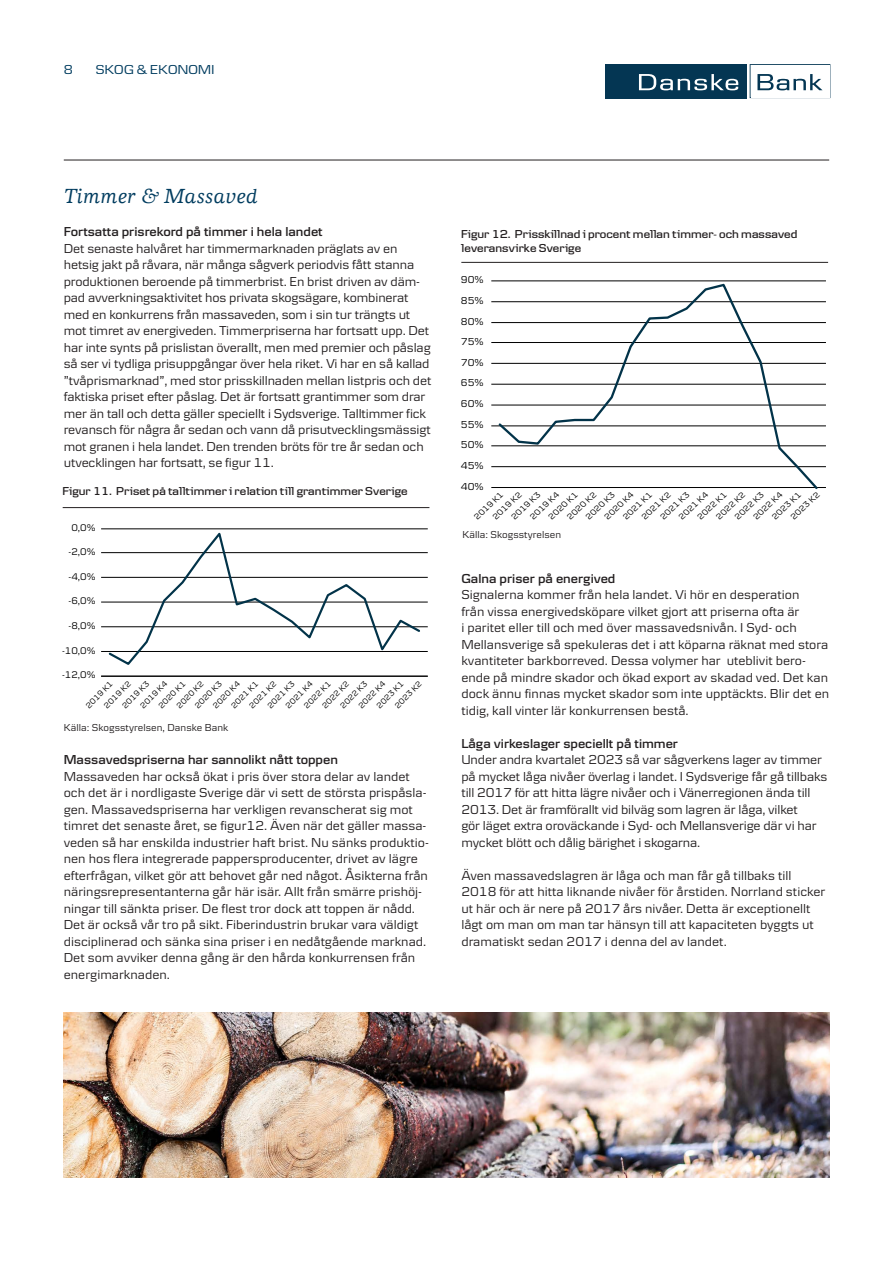
<style>
.page{position:relative;width:893px;height:1263px;background:#fff}
.page>*{position:absolute;margin:0;border:0;box-sizing:border-box;transform-origin:0 0}
.t1{font:italic 500 21px "Danske Human";letter-spacing:.02em;color:#003c5f}
.t2{font:13.5px/16.5px "Danske Textv 2";letter-spacing:-.01em;color:#231f20}
.t3{font:600 13.5px "Danske Textv 2";color:#231f20}
.Brödtext{font:13.5px "Danske Headline";letter-spacing:.02em;color:#003c5f}
.t4{font:600 12px/13.5px "Danske Headline";letter-spacing:.005em;color:#231f20}
.Brödtext-2{font:10.5px "Danske Textv 2";letter-spacing:.005em;color:#231f20}
.t5{font:10.35px "Danske Textv 2";color:#000}
.t6{font:10.05px "Danske Textv 2";color:#000}
.t7{font:8.55px "Danske Textv 2";color:#000}
.t8{font:8.25px "Danske Textv 2";color:#000}
</style>
<div class="page">
<hr style="left:64px;top:160px;width:765px;height:1px;background:#231f20">
<div style="left:605px;top:64px;width:141px;height:34px;background:#043653"></div>
<svg style="left:639px;top:74px;width:99px;height:16px"></svg>
<svg style="left:750px;top:64px;width:80px;height:34px"></svg>
<img style="left:64px;top:1012px;width:765px;height:166px">
<hr style="left:101px;top:651px;width:327px;height:1px;background:#000">
<hr style="left:101px;top:626px;width:327px;height:1px;background:#000">
<hr style="left:101px;top:602px;width:327px;height:1px;background:#000">
<hr style="left:101px;top:577px;width:327px;height:1px;background:#000">
<hr style="left:101px;top:552px;width:327px;height:1px;background:#000">
<hr style="left:101px;top:529px;width:327px;height:1px;background:#000">
<hr style="left:101px;top:676px;width:327px;height:1px;background:#000">
<svg style="left:107px;top:529px;width:315px;height:136px"></svg>
<hr style="left:63px;top:507px;width:366px;height:1px;background:#231f20">
<hr style="left:491px;top:466px;width:335px;height:1px;background:#000">
<hr style="left:491px;top:446px;width:335px;height:1px;background:#000">
<hr style="left:491px;top:426px;width:335px;height:1px;background:#000">
<hr style="left:491px;top:405px;width:335px;height:1px;background:#000">
<hr style="left:491px;top:384px;width:335px;height:1px;background:#000">
<hr style="left:491px;top:363px;width:335px;height:1px;background:#000">
<hr style="left:491px;top:342px;width:335px;height:1px;background:#000">
<hr style="left:491px;top:322px;width:335px;height:1px;background:#000">
<hr style="left:491px;top:301px;width:335px;height:1px;background:#000">
<hr style="left:491px;top:281px;width:335px;height:1px;background:#000">
<hr style="left:491px;top:487px;width:335px;height:1px;background:#000">
<svg style="left:497px;top:283px;width:323px;height:206px"></svg>
<hr style="left:461px;top:262px;width:367px;height:1px;background:#231f20">
<p class="Brödtext" style="left:64px;top:61px;width:11px">8</p>
<p class="Brödtext" style="left:96px;top:62px;width:120px">SKOG &amp; EKONOMI</p>
<p class="t1" style="left:64px;top:184px;width:196px">Timmer &amp; Massaved</p>
<p class="t3" style="left:64px;top:224px;width:261px">Fortsatta prisrekord på timmer i hela landet</p>
<p class="t2" style="left:64px;top:240px;width:369px">Det senaste halvåret har timmermarknaden präglats av en hetsig jakt på råvara, när många sågverk periodvis fått stanna produktionen beroende på timmerbrist. En brist driven av däm&shy;pad avverkningsaktivitet hos privata skogsägare, kombinerat med en konkurrens från massaveden, som i sin tur trängts ut mot timret av energiveden. Timmerpriserna har fortsatt upp. Det har inte synts på prislistan överallt, men med premier och påslag så ser vi tydliga prisuppgångar över hela riket. Vi har en så kallad ”tvåprismarknad”, med stor prisskillnaden mellan listpris och det faktiska priset efter påslag. Det är fortsatt grantimmer som drar mer än tall och detta gäller speciellt i Sydsverige. Talltimmer fick revansch för några år sedan och vann då prisutvecklingsmässigt mot granen i hela landet. Den trenden bröts för tre år sedan och utvecklingen har fortsatt, se figur 11.</p>
<p class="t4" style="left:63px;top:484px;width:346px">Figur 11. Priset på talltimmer i relation till grantimmer Sverige</p>
<p class="t6" style="left:71px;top:522px;width:26px">0,0%</p>
<p class="t6" style="left:69px;top:546px;width:28px">-2,0%</p>
<p class="t6" style="left:69px;top:571px;width:28px">-4,0%</p>
<p class="t6" style="left:69px;top:595px;width:28px">-6,0%</p>
<p class="t6" style="left:69px;top:620px;width:28px">-8,0%</p>
<p class="t6" style="left:62px;top:645px;width:35px">-10,0%</p>
<p class="t6" style="left:62px;top:669px;width:35px">-12,0%</p>
<p class="t8" style="left:138px;top:703px;width:36px;rotate:-45deg">2019 K4</p>
<p class="t8" style="left:211px;top:703px;width:36px;rotate:-45deg">2020 K4</p>
<p class="t8" style="left:284px;top:703px;width:36px;rotate:-45deg">2021 K4</p>
<p class="t8" style="left:356px;top:703px;width:36px;rotate:-45deg">2022 K4</p>
<p class="t8" style="left:102px;top:703px;width:36px;rotate:-45deg">2019 K2</p>
<p class="t8" style="left:175px;top:703px;width:36px;rotate:-45deg">2020 K2</p>
<p class="t8" style="left:247px;top:703px;width:36px;rotate:-45deg">2021 K2</p>
<p class="t8" style="left:320px;top:703px;width:36px;rotate:-45deg">2022 K2</p>
<p class="t8" style="left:393px;top:703px;width:36px;rotate:-45deg">2023 K2</p>
<p class="t8" style="left:120px;top:703px;width:36px;rotate:-45deg">2019 K3</p>
<p class="t8" style="left:193px;top:703px;width:36px;rotate:-45deg">2020 K3</p>
<p class="t8" style="left:266px;top:703px;width:36px;rotate:-45deg">2021 K3</p>
<p class="t8" style="left:338px;top:703px;width:36px;rotate:-45deg">2022 K3</p>
<p class="t8" style="left:84px;top:703px;width:36px;rotate:-45deg">2019 K1</p>
<p class="t8" style="left:157px;top:703px;width:36px;rotate:-45deg">2020 K1</p>
<p class="t8" style="left:229px;top:703px;width:36px;rotate:-45deg">2021 K1</p>
<p class="t8" style="left:302px;top:703px;width:36px;rotate:-45deg">2022 K1</p>
<p class="t8" style="left:375px;top:703px;width:36px;rotate:-45deg">2023 K1</p>
<p class="Brödtext-2" style="left:64px;top:721px;width:166px">Källa: Skogsstyrelsen, Danske Bank</p>
<p class="t3" style="left:64px;top:752px;width:276px">Massavedspriserna har sannolikt nått toppen</p>
<p class="t2" style="left:64px;top:768px;width:367px">Massaveden har också ökat i pris över stora delar av landet och det är i nordligaste Sverige där vi sett de största prispåsla&shy;gen. Massavedspriserna har verkligen revanscherat sig mot timret det senaste året, se figur12. Även när det gäller massa&shy;veden så har enskilda industrier haft brist. Nu sänks produktio&shy;nen hos flera integrerade pappersproducenter, drivet av lägre efterfrågan, vilket gör att behovet går ned något. Åsikterna från näringsrepresentanterna går här isär. Allt från smärre prishöj&shy;ningar till sänkta priser. De flest tror dock att toppen är nådd.<br>Det är också vår tro på sikt. Fiberindustrin brukar vara väldigt disciplinerad och sänka sina priser i en nedåtgående marknad.<br>Det som avviker denna gång är den hårda konkurrensen från energimarknaden.</p>
<p class="t4" style="left:461px;top:227px;width:338px">Figur 12. Prisskillnad i procent mellan timmer- och massaved leveransvirke Sverige</p>
<p class="t5" style="left:461px;top:274px;width:24px">90%</p>
<p class="t5" style="left:461px;top:295px;width:24px">85%</p>
<p class="t5" style="left:461px;top:315px;width:24px">80%</p>
<p class="t5" style="left:461px;top:335px;width:24px">75%</p>
<p class="t5" style="left:461px;top:356px;width:24px">70%</p>
<p class="t5" style="left:461px;top:377px;width:24px">65%</p>
<p class="t5" style="left:461px;top:398px;width:24px">60%</p>
<p class="t5" style="left:461px;top:419px;width:24px">55%</p>
<p class="t5" style="left:461px;top:439px;width:24px">50%</p>
<p class="t5" style="left:461px;top:460px;width:24px">45%</p>
<p class="t5" style="left:461px;top:480px;width:24px">40%</p>
<p class="t7" style="left:528px;top:514px;width:37px;rotate:-42deg">2019 K4</p>
<p class="t7" style="left:603px;top:514px;width:37px;rotate:-42deg">2020 K4</p>
<p class="t7" style="left:677px;top:514px;width:37px;rotate:-42deg">2021 K4</p>
<p class="t7" style="left:752px;top:514px;width:37px;rotate:-42deg">2022 K4</p>
<p class="t7" style="left:491px;top:514px;width:37px;rotate:-42deg">2019 K2</p>
<p class="t7" style="left:565px;top:514px;width:37px;rotate:-42deg">2020 K2</p>
<p class="t7" style="left:640px;top:514px;width:37px;rotate:-42deg">2021 K2</p>
<p class="t7" style="left:714px;top:514px;width:37px;rotate:-42deg">2022 K2</p>
<p class="t7" style="left:789px;top:514px;width:37px;rotate:-42deg">2023 K2</p>
<p class="t7" style="left:510px;top:514px;width:37px;rotate:-42deg">2019 K3</p>
<p class="t7" style="left:584px;top:514px;width:37px;rotate:-42deg">2020 K3</p>
<p class="t7" style="left:658px;top:514px;width:37px;rotate:-42deg">2021 K3</p>
<p class="t7" style="left:733px;top:514px;width:37px;rotate:-42deg">2022 K3</p>
<p class="t7" style="left:472px;top:514px;width:37px;rotate:-42deg">2019 K1</p>
<p class="t7" style="left:547px;top:514px;width:37px;rotate:-42deg">2020 K1</p>
<p class="t7" style="left:621px;top:514px;width:37px;rotate:-42deg">2021 K1</p>
<p class="t7" style="left:696px;top:514px;width:37px;rotate:-42deg">2022 K1</p>
<p class="t7" style="left:770px;top:514px;width:37px;rotate:-42deg">2023 K1</p>
<p class="Brödtext-2" style="left:462px;top:528px;width:100px">Källa: Skogsstyrelsen</p>
<p class="t3" style="left:461px;top:571px;width:156px">Galna priser på energived</p>
<p class="t2" style="left:461px;top:586px;width:369px">Signalerna kommer från hela landet. Vi hör en desperation<br>från vissa energivedsköpare vilket gjort att priserna ofta är<br>i paritet eller till och med över massavedsnivån. I Syd- och Mellansverige så spekuleras det i att köparna räknat med stora kvantiteter barkborreved. Dessa volymer har uteblivit bero&shy;ende på mindre skador och ökad export av skadad ved. Det kan dock ännu finnas mycket skador som inte upptäckts. Blir det en tidig, kall vinter lär konkurrensen bestå.</p>
<p class="t3" style="left:461px;top:736px;width:218px">Låga virkeslager speciellt på timmer</p>
<p class="t2" style="left:461px;top:751px;width:367px">Under andra kvartalet 2023 så var sågverkens lager av timmer på mycket låga nivåer överlag i landet. I Sydsverige får gå tillbaks till 2017 för att hitta lägre nivåer och i Vänerregionen ända till 2013. Det är framförallt vid bilväg som lagren är låga, vilket<br>gör läget extra oroväckande i Syd- och Mellansverige där vi har mycket blött och dålig bärighet i skogarna.</p>
<p class="t2" style="left:461px;top:867px;width:366px">Även massavedslagren är låga och man får gå tillbaks till 2018 för att hitta liknande nivåer för årstiden. Norrland sticker ut här och är nere på 2017 års nivåer. Detta är exceptionellt lågt om man om man tar hänsyn till att kapaciteten byggts ut dramatiskt sedan 2017 i denna del av landet.</p>
</div>
